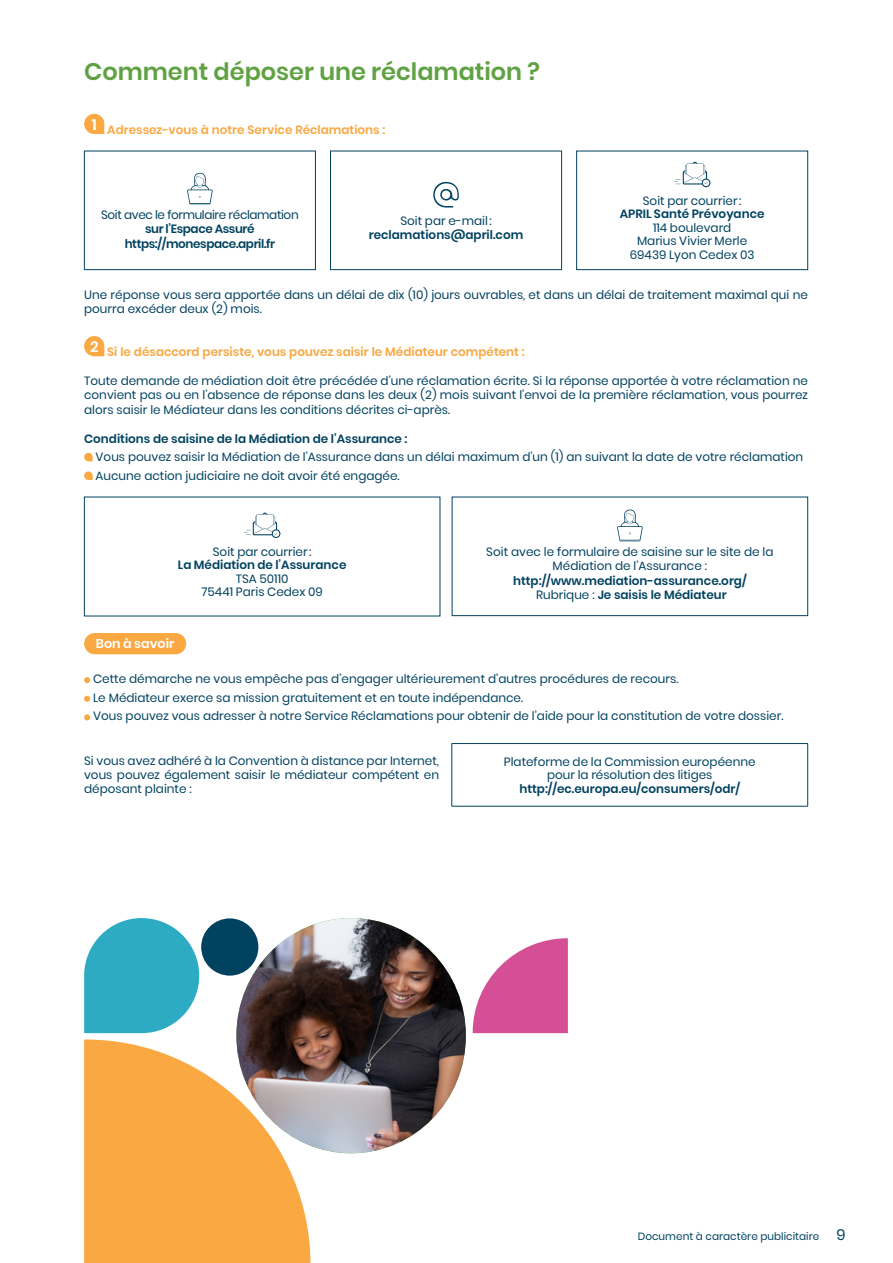
<style>
.page{position:relative;width:893px;height:1263px;background:#fff}
.page>*{position:absolute;margin:0;border:0;box-sizing:border-box;transform-origin:0 0}
.t1{font:600 24px "Poppins";color:#60a243}
.t2{font:600 15px "Poppins";color:#fff}
.N__étape_dans_label{font:600 12.75px "Poppins";color:#fff}
.t3{font:12px/14.4px "Poppins";color:#004260;text-align:center}
.t4{font:600 12px/13.5px "Poppins";color:#004260;text-align:center}
.t5{font:600 12px "Poppins";color:#faa842}
.t6{font:12px/14.4px "Poppins";letter-spacing:-.03em;color:#004260;text-align:center}
.t7{font:600 12px "Poppins";letter-spacing:-.03em;color:#004260}
.t8{font:10.5px "Poppins";color:#004260}
.s1{font-weight:600}
.s2{font-weight:400}
.s3{font-size:15px}
</style>
<div class="page">
<div style="left:201px;top:918px;width:57px;height:57px;background:#004260;border-radius:50%"></div>
<img style="left:236px;top:918px;width:230px;height:235px">
<svg style="left:84px;top:1039px;width:226px;height:224px;fill:#faa842"></svg>
<svg style="left:473px;top:938px;width:95px;height:95px"></svg>
<div style="left:84px;top:918px;width:115px;height:115px;background:#2cabc2;border-radius:57px"></div>
<svg style="left:84px;top:114px;width:20px;height:20px"></svg>
<svg style="left:187px;top:172px;width:26px;height:33px"></svg>
<div style="left:84px;top:151px;width:232px;height:119px;border:1px solid #004260"></div>
<svg style="left:433px;top:182px;width:26px;height:26px"></svg>
<div style="left:330px;top:151px;width:232px;height:119px;border:1px solid #004260"></div>
<svg style="left:674px;top:162px;width:36px;height:25px"></svg>
<div style="left:576px;top:151px;width:232px;height:119px;border:1px solid #004260"></div>
<svg style="left:84px;top:336px;width:20px;height:20px"></svg>
<svg style="left:84px;top:453px;width:9px;height:8px"></svg>
<svg style="left:84px;top:471px;width:9px;height:9px"></svg>
<svg style="left:617px;top:509px;width:26px;height:32px"></svg>
<div style="left:452px;top:497px;width:356px;height:119px;border:1px solid #004260"></div>
<svg style="left:244px;top:512px;width:36px;height:26px"></svg>
<div style="left:84px;top:633px;width:102px;height:21px;background:#faa842;border-radius:11px"></div>
<svg style="left:84px;top:677px;width:6px;height:6px"></svg>
<svg style="left:84px;top:696px;width:6px;height:6px"></svg>
<svg style="left:84px;top:714px;width:6px;height:6px"></svg>
<hr style="left:452px;top:743px;width:356px;height:1px;background:#004260">
<hr style="left:452px;top:744px;width:1px;height:62px;background:#004260">
<hr style="left:807px;top:744px;width:1px;height:62px;background:#004260">
<hr style="left:452px;top:806px;width:356px;height:1px;background:#004260">
<p class="t1" style="left:84px;top:58px;width:457px">Comment déposer une réclamation ?</p>
<p class="t2" style="left:92px;top:116px;width:6px">1</p>
<p class="t5" style="left:107px;top:123px;width:280px">Adressez-vous à notre Service Réclamations :</p>
<p class="t3" style="left:620px;top:194px;width:146px;line-height:13.5px">Soit par courrier:<br><span class="s1">APRIL Santé Prévoyance<br></span>114 boulevard<br>Marius Vivier Merle<br>69439 Lyon Cedex 03</p>
<p class="t3" style="left:84px;top:287px;width:725px;text-align:left">Une réponse vous sera apportée dans un délai de dix (10) jours ouvrables, et dans un délai de traitement maximal qui ne pourra excéder deux (2) mois.</p>
<p class="t2" style="left:90px;top:338px;width:10px">2</p>
<p class="t5" style="left:107px;top:345px;width:419px">Si le désaccord persiste, vous pouvez saisir le Médiateur compétent :</p>
<p class="t3" style="left:84px;top:374px;width:725px;text-align:justify">Toute demande de médiation doit être précédée d’une réclamation écrite. Si la réponse apportée à votre réclamation ne convient pas ou en l’absence de réponse dans les deux (2) mois suivant l’envoi de la première réclamation, vous pourrez alors saisir le Médiateur dans les conditions décrites ci-après.</p>
<p class="t4" style="left:84px;top:432px;width:325px">Conditions de saisine de la Médiation de l’Assurance :</p>
<p class="t3" style="left:96px;top:450px;width:709px">Vous pouvez saisir la Médiation de l’Assurance dans un délai maximum d’un (1) an suivant la date de votre réclamation</p>
<p class="t3" style="left:96px;top:469px;width:306px">Aucune action judiciaire ne doit avoir été engagée.</p>
<p class="t6" style="left:101px;top:208px;width:199px">Soit avec le formulaire réclamation <span class="s1">sur l’Espace Assuré</span></p>
<p class="t7" style="left:125px;top:237px;width:152px">https://monespace.april.fr</p>
<p class="t4" style="left:369px;top:214px;width:156px"><span class="s2">Soit par e-mail : </span>reclamations@april.com</p>
<p class="t4" style="left:178px;top:545px;width:170px"><span class="s2">Soit par courrier:<br></span>La Médiation de l’Assurance</p>
<p class="t3" style="left:236px;top:571px;width:54px">TSA 50110</p>
<p class="t3" style="left:201px;top:585px;width:123px">75441 Paris Cedex 09</p>
<p class="t3" style="left:486px;top:544px;width:289px">Soit avec le formulaire de saisine sur le site de la<br>Médiation de l’Assurance :</p>
<p class="t4" style="left:513px;top:574px;width:235px">http://www.mediation-assurance.org/</p>
<p class="t4" style="left:536px;top:588px;width:192px"><span class="s2">Rubrique :</span> Je saisis le Médiateur</p>
<p class="N__étape_dans_label" style="left:96px;top:636px;width:80px">Bon à savoir</p>
<p class="t3" style="left:93px;top:672px;width:587px">Cette démarche ne vous empêche pas d’engager ultérieurement d’autres procédures de recours.</p>
<p class="t3" style="left:93px;top:690px;width:431px">Le Médiateur exerce sa mission gratuitement et en toute indépendance.</p>
<p class="t3" style="left:93px;top:709px;width:692px">Vous pouvez vous adresser à notre Service Réclamations pour obtenir de l’aide pour la constitution de votre dossier.</p>
<p class="t3" style="left:84px;top:753px;width:356px;text-align:justify">Si vous avez adhéré à la Convention à distance par Internet, vous pouvez également saisir le médiateur compétent en déposant plainte :</p>
<p class="t3" style="left:504px;top:755px;width:253px;line-height:13.5px">Plateforme de la Commission européenne pour la résolution des litiges</p>
<p class="t4" style="left:519px;top:782px;width:222px">http://ec.europa.eu/consumers/odr/</p>
<p class="t8" style="left:638px;top:1231px;width:209px">Document à caractère publicitaire <span class="s3">9</span></p>
</div>
